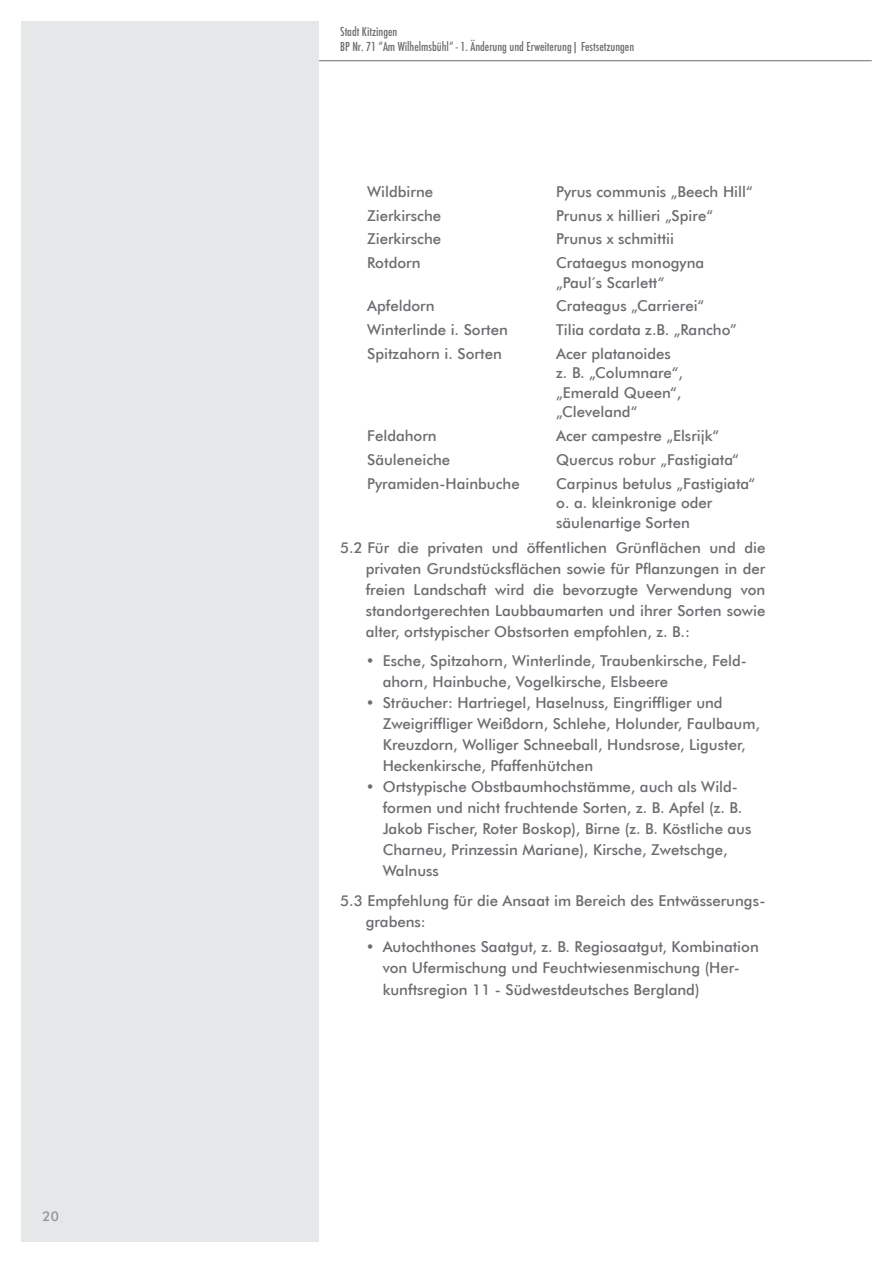
<style>
.page{position:relative;width:893px;height:1263px;background:#fff}
.page>*{position:absolute;margin:0;border:0;box-sizing:border-box;transform-origin:0 0}
.t1{font:500 15px/21px "Futura BT";color:#6c6d70}
.t2{font:500 13.5px "Futura BT";color:#939598}
.t3{font:500 condensed 12px/14.4px "Futura";color:#6c6d70}
</style>
<div class="page">
<div style="left:21px;top:21px;width:298px;height:1221px;background:#e6e7e9"></div>
<hr style="left:319px;top:60px;width:553px;height:1px;background:#6c6d70">
<p class="t2" style="left:43px;top:1207px;width:18px">20</p>
<p class="t3" style="left:340px;top:25px;width:296px">Stadt Kitzingen<br>BP Nr. 71 “Am Wilhelmsbühl“ - 1. Änderung und Erweiterung| Festsetzungen</p>
<p class="t1" style="left:367px;top:181px;width:68px">Wildbirne</p>
<p class="t1" style="left:556px;top:181px;width:198px">Pyrus communis „Beech Hill“</p>
<p class="t1" style="left:367px;top:205px;width:75px">Zierkirsche</p>
<p class="t1" style="left:556px;top:205px;width:158px">Prunus x hillieri „Spire“</p>
<p class="t1" style="left:367px;top:228px;width:75px">Zierkirsche</p>
<p class="t1" style="left:556px;top:228px;width:119px">Prunus x schmittii</p>
<p class="t1" style="left:367px;top:252px;width:55px">Rotdorn</p>
<p class="t1" style="left:556px;top:253px;width:150px;line-height:19.5px">Crataegus monogyna „Paul´s Scarlett“</p>
<p class="t1" style="left:367px;top:295px;width:69px">Apfeldorn</p>
<p class="t1" style="left:556px;top:295px;width:149px">Crateagus „Carrierei“</p>
<p class="t1" style="left:367px;top:319px;width:142px">Winterlinde i. Sorten</p>
<p class="t1" style="left:556px;top:319px;width:182px">Tilia cordata z.B. „Rancho”</p>
<p class="t1" style="left:367px;top:343px;width:136px">Spitzahorn i. Sorten</p>
<p class="t1" style="left:556px;top:344px;width:128px;line-height:19.5px">Acer platanoides z. B. „Columnare“, „Emerald Queen“, „Cleveland“</p>
<p class="t1" style="left:367px;top:425px;width:71px">Feldahorn</p>
<p class="t1" style="left:556px;top:425px;width:164px">Acer campestre „Elsrijk“</p>
<p class="t1" style="left:367px;top:449px;width:85px">Säuleneiche</p>
<p class="t1" style="left:556px;top:449px;width:184px">Quercus robur „Fastigiata“</p>
<p class="t1" style="left:367px;top:473px;width:154px">Pyramiden-Hainbuche</p>
<p class="t1" style="left:556px;top:473px;width:200px;line-height:19.5px">Carpinus betulus „Fastigiata“ o. a. kleinkronige oder säulenartige Sorten</p>
<p class="t1" style="left:366px;top:537px;width:401px;text-align:justify;text-indent:-26px">5.2 Für die privaten und öffentlichen Grünflächen und die privaten Grundstücksflächen sowie für Pflanzungen in der freien Landschaft wird die bevorzugte Verwendung von standortgerechten Laubbaumarten und ihrer Sorten sowie alter, ortstypischer Obstsorten empfohlen, z. B.:</p>
<p class="t1" style="left:383px;top:650px;width:366px;text-indent:-17px">• Esche, Spitzahorn, Winterlinde, Traubenkirsche, Feld&shy;ahorn, Hainbuche, Vogelkirsche, Elsbeere</p>
<p class="t1" style="left:383px;top:692px;width:379px;text-indent:-17px">• Sträucher: Hartriegel, Haselnuss, Eingriffliger und Zweigriffliger Weißdorn, Schlehe, Holunder, Faulbaum, Kreuzdorn, Wolliger Schneeball, Hundsrose, Liguster, Heckenkirsche, Pfaffenhütchen</p>
<p class="t1" style="left:383px;top:776px;width:370px;text-indent:-17px">• Ortstypische Obstbaumhochstämme, auch als Wild&shy;formen und nicht fruchtende Sorten, z. B. Apfel (z. B.<br>Jakob Fischer, Roter Boskop), Birne (z. B. Köstliche aus Charneu, Prinzessin Mariane), Kirsche, Zwetschge, Walnuss</p>
<p class="t1" style="left:366px;top:890px;width:401px;text-indent:-26px">5.3 Empfehlung für die Ansaat im Bereich des Entwässerungs&shy;grabens:</p>
<p class="t1" style="left:383px;top:936px;width:378px;text-indent:-17px">• Autochthones Saatgut, z. B. Regiosaatgut, Kombination von Ufermischung und Feuchtwiesenmischung (Her&shy;kunftsregion 11 - Südwestdeutsches Bergland)</p>
</div>
